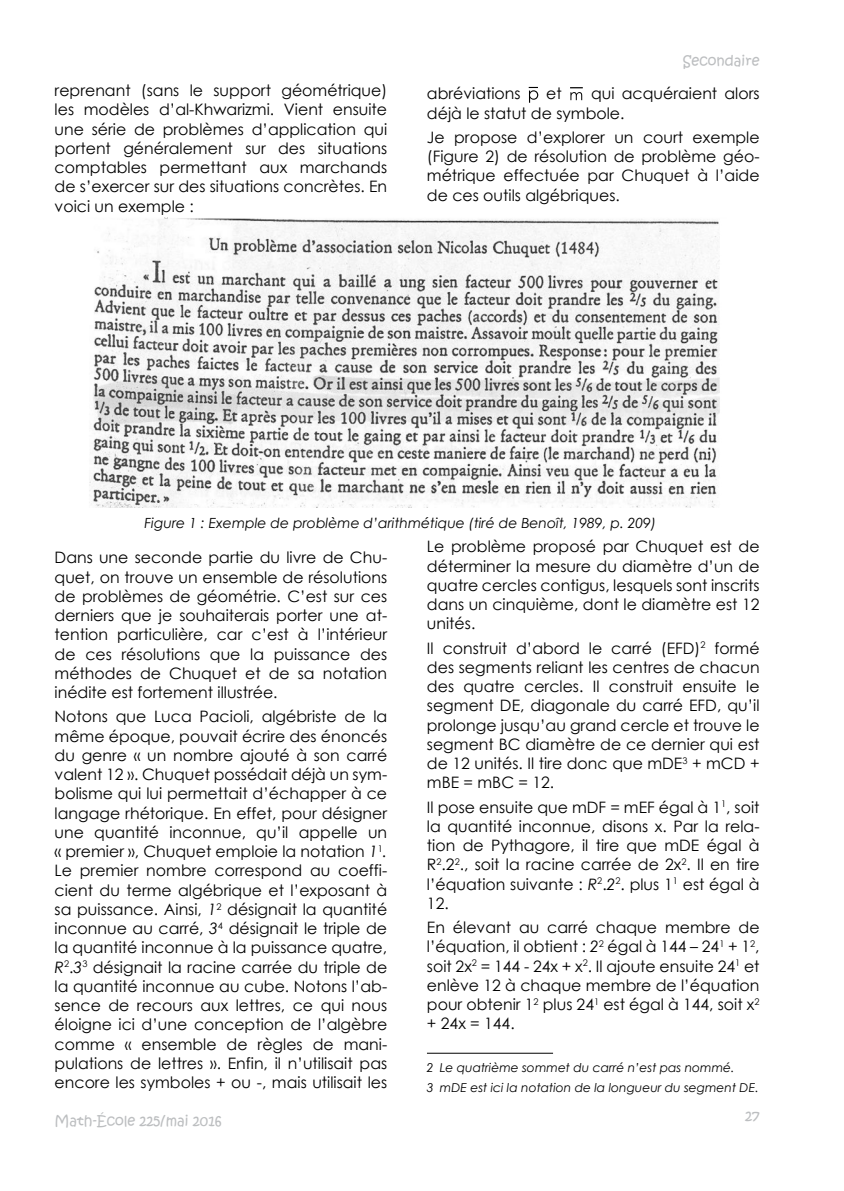
<style>
.page{position:relative;width:844px;height:1191px;background:#fff}
.page>*{position:absolute;margin:0;border:0;box-sizing:border-box;transform-origin:0 0}
.texte{font:15.75px/19.2px "Century Gothic";color:#000;text-align:justify}
.légende{font:italic 14px "Century Gothic";color:#000}
.pied_de_page{font:14px "Kristen ITC";color:#bcbec0}
.notes_de_bas_de_page{font:italic 12.25px "Century Gothic";color:#000}
.s1{font-style:italic}
</style>
<div class="page">
<svg style="left:528px;top:87px;width:10px;height:16px"></svg>
<svg style="left:570px;top:87px;width:12px;height:13px"></svg>
<hr style="left:427px;top:1052px;width:126px;height:1px;background:#000">
<img style="left:89px;top:217px;width:631px;height:291px">
<p class="texte" style="left:55px;top:81px;width:334px">reprenant (sans le support géométrique) les modèles d’al-Khwarizmi. Vient ensuite une série de problèmes d’application qui portent généralement sur des situations comptables permettant aux marchands de s’exercer sur des situations concrètes. En voici un exemple :</p>
<p class="pied_de_page" style="left:682px;top:52px;width:78px">Secondaire</p>
<p class="texte" style="left:427px;top:84px;width:334px;text-indent:164px">qui acquéraient alors déjà le statut de symbole.</p>
<p class="texte" style="left:427px;top:127px;width:334px">Je propose d’explorer un court exemple (Figure 2) de résolution de problème géo&shy;métrique effectuée par Chuquet à l’aide de ces outils algébriques.</p>
<p class="texte" style="left:427px;top:84px;width:95px">abréviations</p>
<p class="texte" style="left:546px;top:84px;width:17px">et</p>
<p class="légende" style="left:144px;top:513px;width:513px">Figure 1 : Exemple de problème d’arithmétique (tiré de Benoît, 1989, p. 209)</p>
<p class="texte" style="left:55px;top:548px;width:334px">Dans une seconde partie du livre de Chu&shy;quet, on trouve un ensemble de résolutions de problèmes de géométrie. C’est sur ces derniers que je souhaiterais porter une at&shy;tention particulière, car c’est à l’intérieur de ces résolutions que la puissance des méthodes de Chuquet et de sa notation inédite est fortement illustrée.</p>
<p class="texte" style="left:55px;top:707px;width:334px">Notons que Luca Pacioli, algébriste de la même époque, pouvait écrire des énoncés du genre « un nombre ajouté à son carré valent 12 ». Chuquet possédait déjà un sym&shy;bolisme qui lui permettait d’échapper à ce langage rhétorique. En effet, pour désigner une quantité inconnue, qu’il appelle un « premier », Chuquet emploie la notation <span class="s1">1</span><sup>1</sup><span class="s1">.<br></span>Le premier nombre correspond au coeffi&shy;cient du terme algébrique et l’exposant à sa puissance. Ainsi, <span class="s1">1</span><sup>2</sup> désignait la quantité inconnue au carré, <span class="s1">3</span><sup>4</sup> désignait le triple de la quantité inconnue à la puissance quatre, <span class="s1">R</span><sup>2</sup>.<span class="s1">3</span><sup>3</sup> désignait la racine carrée du triple de la quantité inconnue au cube. Notons l’ab&shy;sence de recours aux lettres, ce qui nous éloigne ici d’une conception de l’algèbre comme « ensemble de règles de mani&shy;pulations de lettres ». Enfin, il n’utilisait pas encore les symboles + ou -, mais utilisait les</p>
<p class="texte" style="left:427px;top:537px;width:334px">Le problème proposé par Chuquet est de déterminer la mesure du diamètre d’un de quatre cercles contigus, lesquels sont inscrits dans un cinquième, dont le diamètre est 12 unités.</p>
<p class="texte" style="left:427px;top:638px;width:334px">Il construit d’abord le carré (EFD)<sup>2</sup> formé des segments reliant les centres de chacun des quatre cercles. Il construit ensuite le segment DE, diagonale du carré EFD, qu’il prolonge jusqu’au grand cercle et trouve le segment BC diamètre de ce dernier qui est de 12 unités. Il tire donc que mDE<sup>3</sup> + mCD + mBE = mBC = 12.</p>
<p class="texte" style="left:427px;top:797px;width:334px">Il pose ensuite que mDF = mEF égal à 1<sup>1</sup>, soit la quantité inconnue, disons x. Par la rela&shy;tion de Pythagore, il tire que mDE égal à R<sup>2</sup>.2<sup>2</sup>., soit la racine carrée de 2x<sup>2</sup>. Il en tire l’équation suivante : <span class="s1">R</span><sup>2</sup>.<span class="s1">2</span><sup>2</sup>. plus 1<sup>1</sup> est égal à 12.</p>
<p class="texte" style="left:427px;top:917px;width:334px">En élevant au carré chaque membre de l’équation, il obtient : <span class="s1">2</span><sup>2</sup> égal à 144 – 24<sup>1</sup> + 1<sup>2</sup>, soit 2x<sup>2</sup> = 144 - 24x + x<sup>2</sup>. Il ajoute ensuite 24<sup>1</sup> et enlève 12 à chaque membre de l’équation pour obtenir 1<sup>2</sup> plus 24<sup>1</sup> est égal à 144, soit x<sup>2 </sup>+ 24x = 144.</p>
<p class="notes_de_bas_de_page" style="left:427px;top:1059px;width:309px">2 Le quatrième sommet du carré n’est pas nommé.</p>
<p class="notes_de_bas_de_page" style="left:427px;top:1078px;width:333px">3 mDE est ici la notation de la longueur du segment DE.</p>
<p class="pied_de_page" style="left:55px;top:1112px;width:168px">Math-École 225/mai 2016</p>
<p class="pied_de_page" style="left:745px;top:1107px;width:16px">27</p>
</div>
